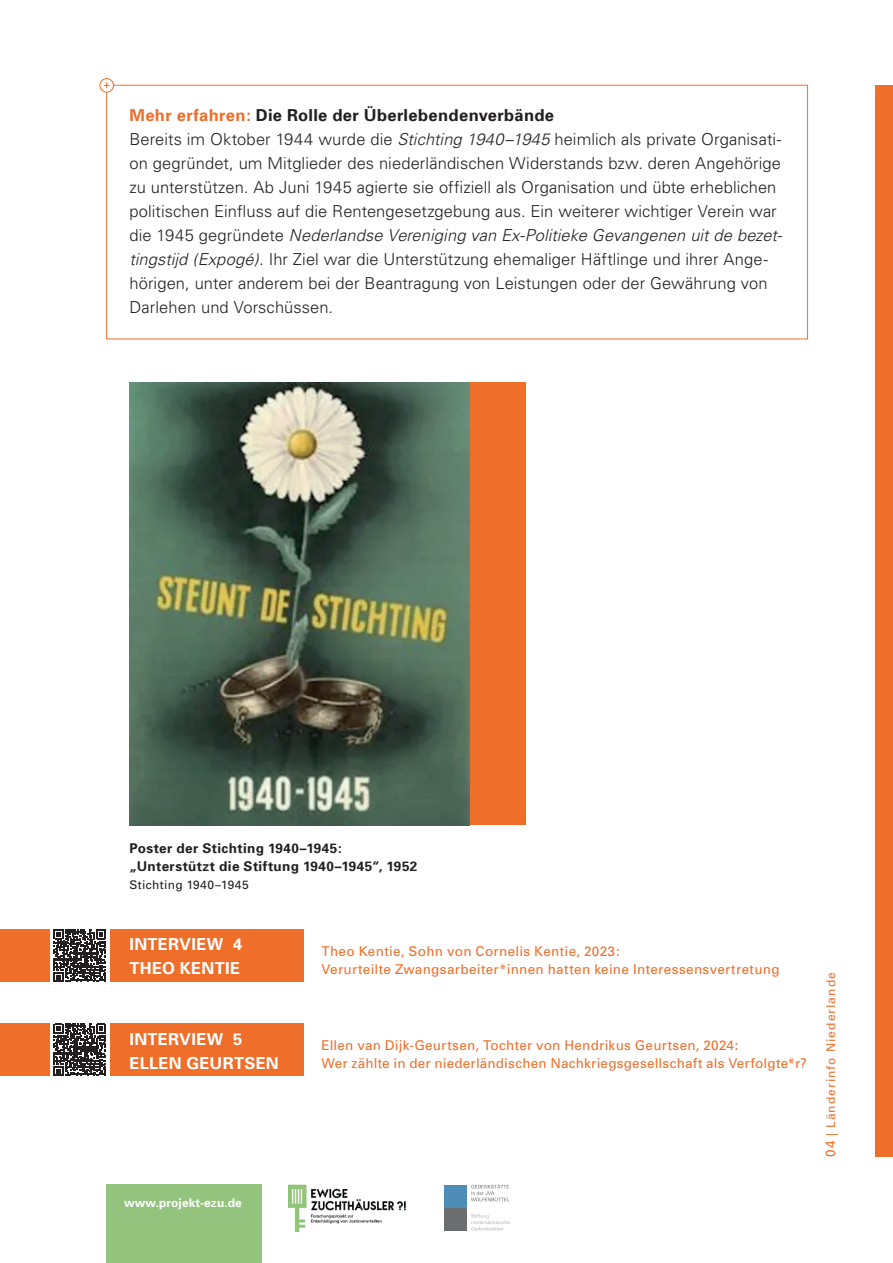
<style>
.page{position:relative;width:893px;height:1263px;background:#fff}
.page>*{position:absolute;margin:0;border:0;box-sizing:border-box;transform-origin:0 0}
.t1{font:300 16.5px/24px "Univers";letter-spacing:.005em;color:#231f20}
.t2{font:700 16.5px/24px "Univers";letter-spacing:.02em;color:#fff}
.t3{font:13.5px/18px "Univers";letter-spacing:.02em;color:#ef6e29}
.t4{font:700 13.5px/18px "Univers";letter-spacing:.035em;color:#231f20}
.t5{font:12px "Univers";letter-spacing:.085em;color:#ef6e29}
.t6{font:12px "Univers";letter-spacing:.03em;color:#231f20}
.t7{font:700 12px "Univers";letter-spacing:.005em;color:#fff}
.s1{font-weight:700;color:#ef6e29}
.s2{font-weight:700}
.s3{font-style:italic}
.s4{font-size:13.5px}
</style>
<div class="page">
<img style="left:129px;top:383px;width:341px;height:442px">
<svg style="left:54px;top:929px;width:52px;height:53px"></svg>
<svg style="left:54px;top:1023px;width:52px;height:53px"></svg>
<hr style="left:79px;top:1066px;width:20px;height:2px;background:#231f20">
<div style="left:111px;top:929px;width:193px;height:53px;background:#ef6e29"></div>
<div style="left:111px;top:1024px;width:193px;height:52px;background:#ef6e29"></div>
<div style="left:0;top:929px;width:49px;height:53px;background:#ef6e29"></div>
<div style="left:0;top:1024px;width:49px;height:52px;background:#ef6e29"></div>
<div style="left:106px;top:85px;width:702px;height:254px;border:1px solid #ef6e29"></div>
<svg style="left:100px;top:79px;width:13px;height:13px"></svg>
<div style="left:100px;top:78px;width:14px;height:14px;border:1px solid #ef6e29;border-radius:50%"></div>
<svg style="left:104px;top:82px;width:6px;height:6px"></svg>
<div style="left:106px;top:1185px;width:156px;height:78px;background:#94c37e"></div>
<img style="left:288px;top:1184px;width:118px;height:48px">
<div style="left:876px;top:85px;width:17px;height:1072px;background:#ef6e29"></div>
<div style="left:470px;top:383px;width:55px;height:442px;background:#ef6e29"></div>
<div style="left:444px;top:1185px;width:23px;height:23px;background:#4e8db5"></div>
<div style="left:444px;top:1208px;width:23px;height:22px;background:#6c6d70"></div>
<svg style="left:471px;top:1214px;width:39px;height:16px"></svg>
<svg style="left:471px;top:1184px;width:38px;height:17px"></svg>
<p class="t1" style="left:129px;top:103px;width:654px"><span class="s1">Mehr erfahren:</span> <span class="s2">Die Rolle der Überlebendenverbände<br></span>Bereits im Oktober 1944 wurde die <span class="s3">Stichting 1940–1945</span> heimlich als private Organisati&shy;on gegründet, um Mitglieder des niederländischen Widerstands bzw. deren Angehörige zu unterstützen. Ab Juni 1945 agierte sie offiziell als Organisation und übte erheblichen politischen Einfluss auf die Rentengesetzgebung aus. Ein weiterer wichtiger Verein war die 1945 gegründete <span class="s3">Nederlandse Vereniging van Ex-Politieke Gevangenen uit de bezet&shy;tingstijd (Expogé)</span>. Ihr Ziel war die Unterstützung ehemaliger Häftlinge und ihrer Ange&shy;hörigen, unter anderem bei der Beantragung von Leistungen oder der Gewährung von Darlehen und Vorschüssen.</p>
<p class="t4" style="left:129px;top:839px;width:289px">Poster der Stichting 1940–1945: „Unterstützt die Stiftung 1940–1945“, 1952</p>
<p class="t6" style="left:129px;top:878px;width:121px">Stichting 1940–1945</p>
<p class="t2" style="left:129px;top:932px;width:114px">Interview 4<br>Theo Kentie</p>
<p class="t2" style="left:129px;top:1027px;width:127px">Interview 5<br>Ellen Geurtsen</p>
<p class="t3" style="left:321px;top:942px;width:460px">Theo Kentie, Sohn von Cornelis Kentie, 2023:<br>Verurteilte Zwangsarbeiter*innen hatten keine Interessensvertretung</p>
<p class="t3" style="left:321px;top:1036px;width:487px">Ellen van Dijk-Geurtsen, Tochter von Hendrikus Geurtsen, 2024:<br>Wer zählte in der niederländischen Nachkriegsgesellschaft als Verfolgte*r?</p>
<p class="t7" style="left:124px;top:1196px;width:119px">www.projekt-ezu.de</p>
<p class="t5" style="left:824px;top:1157px;width:186px;rotate:-90deg"><span class="s4">04</span> | Länderinfo Niederlande</p>
</div>
